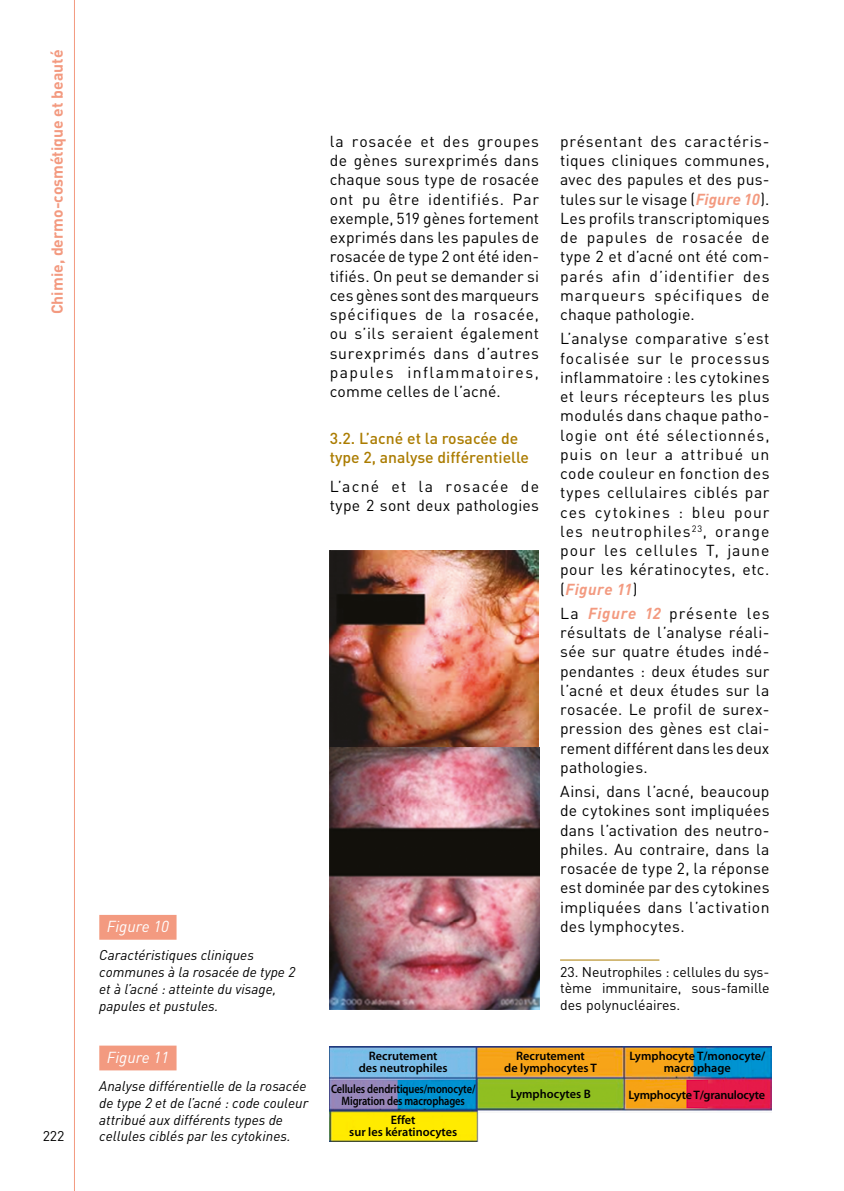
<style>
.page{position:relative;width:844px;height:1191px;background:#fff}
.page>*{position:absolute;margin:0;border:0;box-sizing:border-box;transform-origin:0 0}
._04-Texte_courant{font:15.75px/19.2px "DIN";letter-spacing:.025em;color:#000;text-align:justify}
._7-inter_2{font:500 15.75px/19.2px "DIN";color:#ab7c00}
.t1{font:700 15.75px "DIN";color:#f39a80}
._05_legende_numero{font:italic 15.75px "DIN";color:#fff}
._05-legendes{font:italic 14px/16.8px "DIN";color:#000}
._11-Notes{font:14px/16.6px "DIN";color:#000;text-align:justify}
._05-legendes-2{font:600 12.25px/12.2px "Myriad Pro";color:#000;text-align:center}
._05-legendes-3{font:600 12.25px/12.2px "Myriad Pro";color:#000;text-align:center;scale:.85 1}
._05-legendes-4{font:600 12.25px "Myriad Pro";letter-spacing:-.02em;color:#000}
.s1{font-weight:700;font-style:italic;color:#f39a80}
</style>
<div class="page">
<svg style="left:74px;top:0;width:1px;height:1191px"></svg>
<hr style="left:560px;top:959px;width:99px;height:1px;background:#ab7c00">
<div style="left:99px;top:1045px;width:77px;height:25px;background:#f39a80"></div>
<div style="left:99px;top:915px;width:77px;height:24px;background:#f39a80"></div>
<img style="left:329px;top:550px;width:210px;height:460px">
<img style="left:329px;top:1046px;width:442px;height:95px">
<p class="t1" style="left:47px;top:314px;width:266px;rotate:-90deg">Chimie, dermo-cosmétique et beauté</p>
<p class="_11-Notes" style="left:43px;top:1127px;width:23px">222</p>
<p class="_05_legende_numero" style="left:107px;top:916px;width:64px">Figure 10</p>
<p class="_05-legendes" style="left:99px;top:946px;width:197px">Caractéristiques cliniques communes à la rosacée de type 2 et à l’acné : atteinte du visage, papules et pustules.</p>
<p class="_05_legende_numero" style="left:107px;top:1047px;width:64px">Figure 11</p>
<p class="_05-legendes" style="left:99px;top:1077px;width:210px">Analyse différentielle de la rosacée de type 2 et de l’acné : code couleur attribué aux différents types de cellules ciblés par les cytokines.</p>
<p class="_04-Texte_courant" style="left:329px;top:131px;width:211px">la rosacée et des groupes de gènes surexprimés dans chaque sous type de rosacée ont pu être identifiés. Par exemple, 519 gènes fortement exprimés dans les papules de rosacée de type 2 ont été iden&shy;tifiés. On peut se demander si ces gènes sont des marqueurs spécifiques de la rosacée, ou s’ils seraient également surexprimés dans d’autres papules inflammatoires, comme celles de l’acné.</p>
<p class="_7-inter_2" style="left:329px;top:428px;width:201px">3.2. L’acné et la rosacée de type 2, analyse différentielle</p>
<p class="_04-Texte_courant" style="left:329px;top:476px;width:211px">L’acné et la rosacée de type 2 sont deux pathologies</p>
<p class="_04-Texte_courant" style="left:560px;top:131px;width:211px">présentant des caractéris&shy;tiques cliniques communes, avec des papules et des pus&shy;tules sur le visage (<span class="s1">Figure 10</span>).<br>Les profils transcriptomiques de papules de rosacée de type 2 et d’acné ont été com&shy;parés afin d’identifier des marqueurs spécifiques de chaque pathologie.</p>
<p class="_04-Texte_courant" style="left:560px;top:329px;width:211px">L’analyse comparative s’est focalisée sur le processus inflammatoire : les cytokines et leurs récepteurs les plus modulés dans chaque patho&shy;logie ont été sélectionnés, puis on leur a attribué un code couleur en fonction des types cellulaires ciblés par ces cytokines : bleu pour les neutrophiles<sup>23</sup>, orange pour les cellules T, jaune pour les kératinocytes, etc. (<span class="s1">Figure 11</span>)</p>
<p class="_04-Texte_courant" style="left:560px;top:603px;width:211px">La <span class="s1">Figure 12</span> présente les résultats de l’analyse réali&shy;sée sur quatre études indé&shy;pendantes : deux études sur l’acné et deux études sur la rosacée. Le profil de surex&shy;pression des gènes est clai&shy;rement différent dans les deux pathologies.</p>
<p class="_04-Texte_courant" style="left:560px;top:781px;width:211px">Ainsi, dans l’acné, beaucoup de cytokines sont impliquées dans l’activation des neutro&shy;philes. Au contraire, dans la rosacée de type 2, la réponse est dominée par des cytokines impliquées dans l’activation des lymphocytes.</p>
<p class="_11-Notes" style="left:560px;top:963px;width:211px">23. Neutrophiles : cellules du sys&shy;tème immunitaire, sous-famille des polynucléaires.</p>
<p class="_05-legendes-2" style="left:359px;top:1049px;width:90px">Recrutement des neutrophiles</p>
<p class="_05-legendes-3" style="left:331px;top:1082px;width:171px">Cellules dendritiques/monocyte/<br>Migration des macrophages</p>
<p class="_05-legendes-2" style="left:349px;top:1113px;width:109px">Effet<br>sur les kératinocytes</p>
<p class="_05-legendes-2" style="left:504px;top:1049px;width:94px">Recrutement<br>de lymphocytes T</p>
<p class="_05-legendes-2" style="left:510px;top:1087px;width:82px">Lymphocytes B</p>
<p class="_05-legendes-2" style="left:629px;top:1049px;width:137px">Lymphocyte T/monocyte/ macrophage</p>
<p class="_05-legendes-4" style="left:628px;top:1087px;width:138px">Lymphocyte T/granulocyte</p>
</div>
